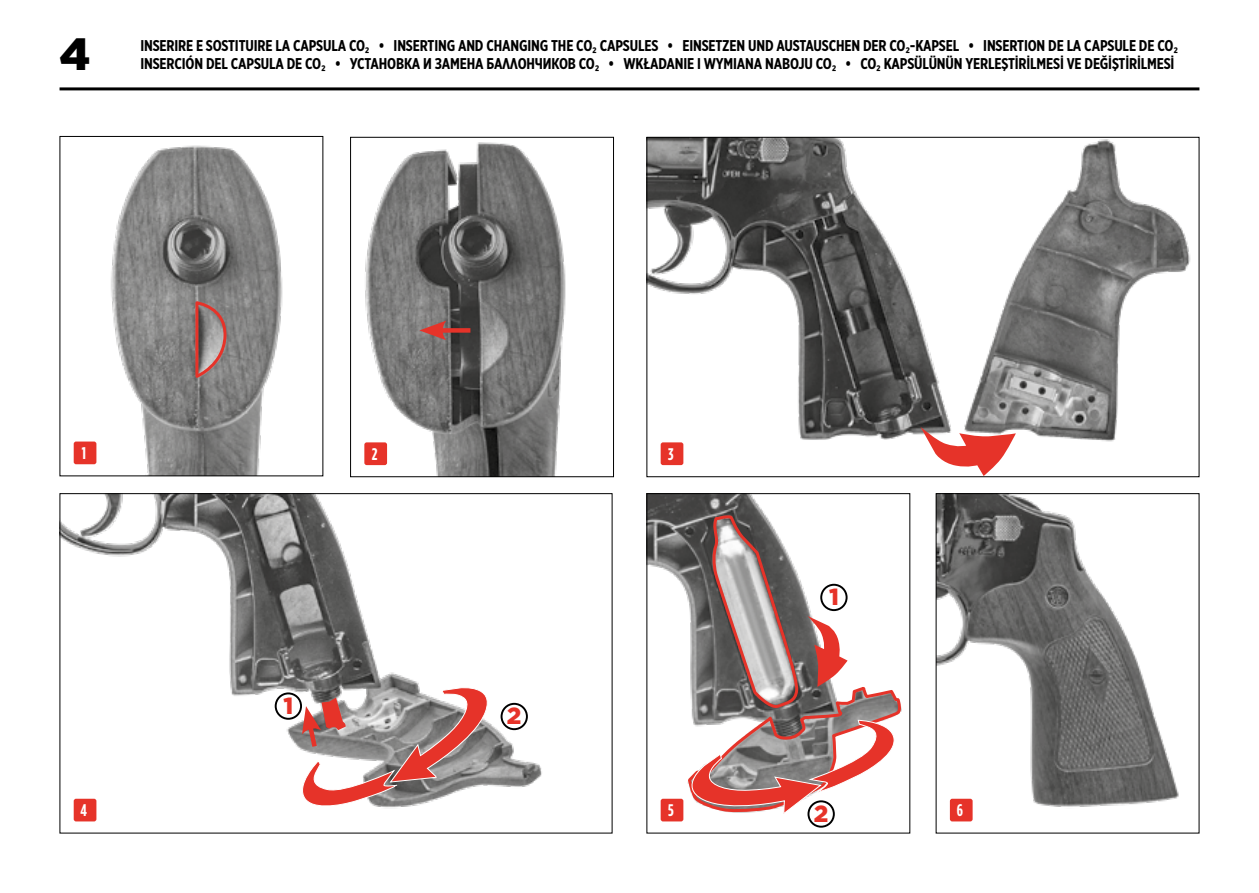
<style>
.page{position:relative;width:1259px;height:893px;background:#fff}
.page>*{position:absolute;margin:0;border:0;box-sizing:border-box;transform-origin:0 0}
.t1{font:900 45px "Gotham";color:#000}
.t2{font:900 23.4px "Gotham";color:#e63329}
.t3{font:700 16.8px "Gotham Condensed";color:#fff}
.t4{font:700 15.6px "Gotham X Narrow";letter-spacing:-.01em;color:#000}
</style>
<div class="page">
<hr style="left:60px;top:87px;width:1139px;height:3px;background:#000">
<img style="left:73px;top:145px;width:210px;height:329px">
<div style="left:60px;top:136px;width:263px;height:340px;border:1px solid #000"></div>
<div style="left:74px;top:442px;width:22px;height:22px;background:#e63329;border-radius:2px"></div>
<img style="left:365px;top:142px;width:201px;height:333px">
<div style="left:350px;top:137px;width:264px;height:340px;border:1px solid #000"></div>
<div style="left:364px;top:442px;width:23px;height:23px;background:#e63329;border-radius:2px"></div>
<img style="left:648px;top:139px;width:543px;height:327px">
<div style="left:660px;top:442px;width:23px;height:23px;background:#e63329;border-radius:2px"></div>
<img style="left:62px;top:495px;width:480px;height:327px">
<div style="left:74px;top:799px;width:22px;height:22px;background:#e63329;border-radius:2px"></div>
<svg style="left:920px;top:427px;width:96px;height:49px"></svg>
<svg style="left:194px;top:300px;width:32px;height:79px;background:#9e7977"></svg>
<div style="left:438px;top:328px;width:32px;height:5px;background:#e63329"></div>
<svg style="left:419px;top:321px;width:27px;height:19px"></svg>
<svg style="left:294px;top:683px;width:203px;height:131px"></svg>
<div style="left:276px;top:693px;width:25px;height:26px;background:#fff;border-radius:50%"></div>
<div style="left:275px;top:692px;width:27px;height:28px;border:2px solid #000;border-radius:50%"></div>
<div style="left:501px;top:704px;width:26px;height:25px;background:#fff;border-radius:50%"></div>
<div style="left:500px;top:703px;width:28px;height:27px;border:2px solid #000;border-radius:50%"></div>
<img style="left:937px;top:495px;width:242px;height:327px">
<div style="left:935px;top:493px;width:264px;height:340px;border:1px solid #000"></div>
<div style="left:950px;top:799px;width:22px;height:22px;background:#e63329;border-radius:2px"></div>
<img style="left:648px;top:495px;width:187px;height:332px">
<div style="left:646px;top:493px;width:264px;height:340px;border:1px solid #000"></div>
<div style="left:660px;top:799px;width:23px;height:22px;background:#e63329;border-radius:2px"></div>
<svg style="left:808px;top:801px;width:26px;height:26px"></svg>
<div style="left:807px;top:800px;width:28px;height:28px;border:2px solid #000;border-radius:50%"></div>
<svg style="left:675px;top:513px;width:227px;height:302px"></svg>
<h1 class="t1" style="left:60px;top:23px;width:33px">4</h1>
<p class="t4" style="left:140px;top:36px;width:1039px">INSERIRE E SOSTITUIRE LA CAPSULA CO₂ • INSERTING AND CHANGING THE CO₂ CAPSULES • EINSETZEN UND AUSTAUSCHEN DER CO₂-KAPSEL • INSERTION DE LA CAPSULE DE CO₂</p>
<p class="t4" style="left:140px;top:54px;width:1035px">INSERCIÓN DEL CAPSULA DE CO₂ • УСТАНОВКА И ЗАМЕНА БАЛЛОНЧИКОВ CO₂ • WKŁADANIE I WYMIANA NABOJU CO₂ • CO₂ KAPSÜLÜNÜN YERLEŞTİRİLMESİ VE DEĞİŞTİRİLMESİ</p>
<p class="t3" style="left:82px;top:443px;width:6px">1</p>
<p class="t3" style="left:372px;top:444px;width:7px">2</p>
<p class="t3" style="left:668px;top:444px;width:7px">3</p>
<h2 class="t2" style="left:283px;top:689px;width:11px">1</h2>
<h2 class="t2" style="left:507px;top:700px;width:16px">2</h2>
<h2 class="t2" style="left:829px;top:581px;width:11px">1</h2>
<p class="t3" style="left:81px;top:800px;width:8px">4</p>
<p class="t3" style="left:668px;top:800px;width:7px">5</p>
<p class="t3" style="left:957px;top:800px;width:8px">6</p>
<h2 class="t2" style="left:814px;top:797px;width:16px">2</h2>
</div>
